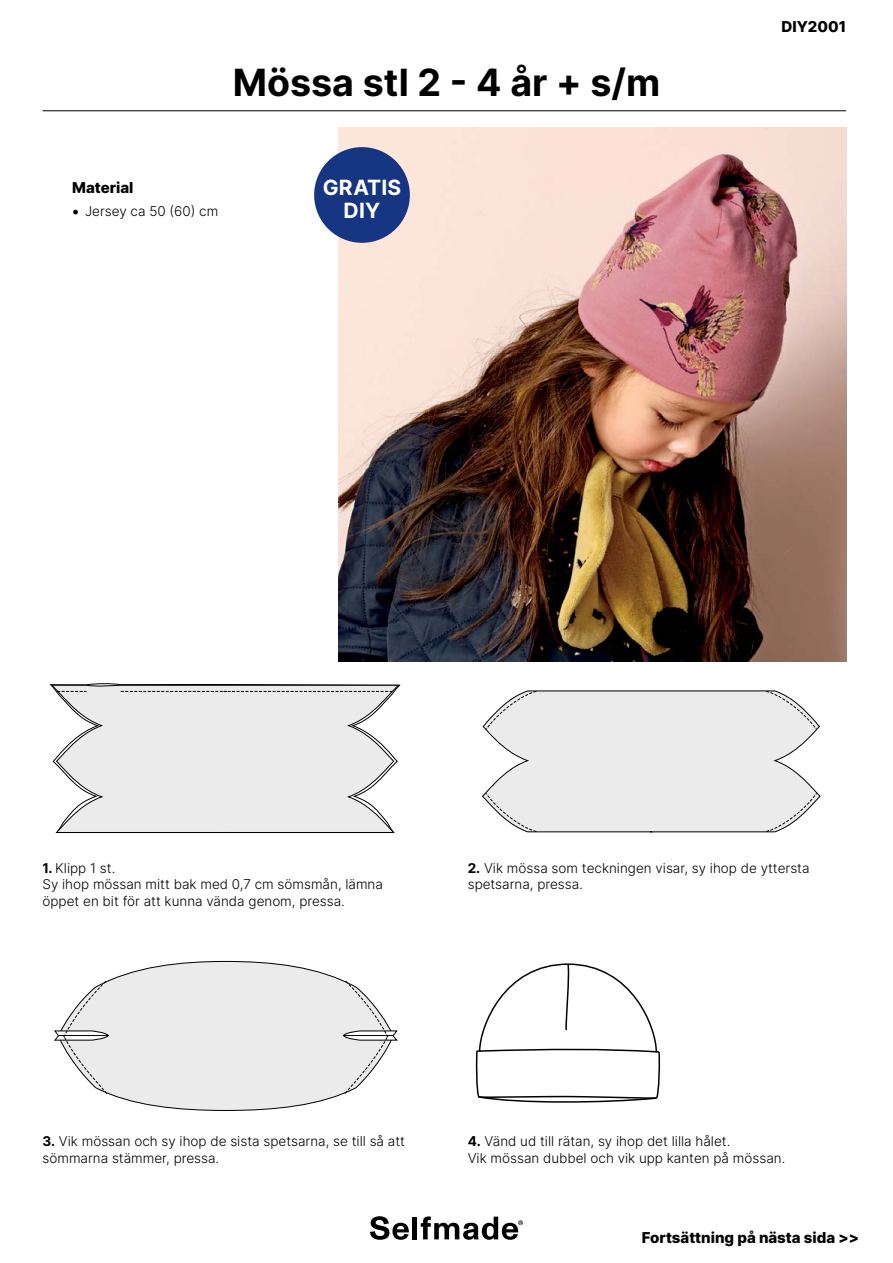
<style>
.page{position:relative;width:893px;height:1263px;background:#fff}
.page>*{position:absolute;margin:0;border:0;box-sizing:border-box;transform-origin:0 0}
.t1{font:700 37.5px "Inter";color:#000}
.t2{font:700 21px/22.5px "Inter";letter-spacing:.01em;color:#fff;text-align:center}
.t3{font:800 15px "Inter";color:#000}
.t4{font:300 13.5px/16.5px "Inter";color:#000}
.s1{font-family:"Minion Pro";font-weight:400;font-size:18px}
.s2{font-weight:700}
</style>
<div class="page">
<svg style="left:370px;top:1216px;width:39px;height:24px"></svg>
<hr style="left:413px;top:1216px;width:4px;height:23px;background:#000">
<svg style="left:421px;top:1216px;width:102px;height:24px"></svg>
<img style="left:339px;top:128px;width:507px;height:533px">
<hr style="left:43px;top:111px;width:803px;height:1px;background:#000">
<div style="left:314px;top:147px;width:96px;height:96px;background:#163683;border-radius:50%"></div>
<svg style="left:50px;top:683px;width:351px;height:150px;background:#e4e4e4"></svg>
<svg style="left:108px;top:961px;width:235px;height:150px;background:#e8e8e8"></svg>
<svg style="left:54px;top:980px;width:55px;height:114px"></svg>
<svg style="left:342px;top:980px;width:56px;height:114px"></svg>
<svg style="left:482px;top:690px;width:339px;height:143px;background:#e8e8e8"></svg>
<svg style="left:765px;top:792px;width:53px;height:40px"></svg>
<svg style="left:765px;top:690px;width:53px;height:40px"></svg>
<svg style="left:485px;top:792px;width:52px;height:40px"></svg>
<svg style="left:485px;top:690px;width:52px;height:40px"></svg>
<svg style="left:475px;top:963px;width:186px;height:140px"></svg>
<h1 class="t1" style="left:233px;top:55px;width:429px">Mössa stl 2 - 4 år + s/m</h1>
<p class="t3" style="left:72px;top:177px;width:63px">Material</p>
<p class="t4" style="left:72px;top:202px;width:148px"><span class="s1">•</span> Jersey ca 50 (60) cm</p>
<h2 class="t2" style="left:323px;top:176px;width:80px">GRATIS<br>DIY</h2>
<p class="t3" style="left:781px;top:15px;width:66px">DIY2001</p>
<p class="t4" style="left:43px;top:859px;width:342px"><span class="s2">1.</span> Klipp 1 st.<br>Sy ihop mössan mitt bak med 0,7 cm sömsmån, lämna öppet en bit för att kunna vända genom, pressa.</p>
<p class="t4" style="left:468px;top:859px;width:343px"><span class="s2">2.</span> Vik mössa som teckningen visar, sy ihop de yttersta spetsarna, pressa.</p>
<p class="t4" style="left:43px;top:1133px;width:364px"><span class="s2">3.</span> Vik mössan och sy ihop de sista spetsarna, se till så att sömmarna stämmer, pressa.</p>
<p class="t4" style="left:468px;top:1133px;width:319px"><span class="s2">4.</span> Vänd ud till rätan, sy ihop det lilla hålet.<br>Vik mössan dubbel och vik upp kanten på mössan.</p>
<p class="t3" style="left:642px;top:1226px;width:219px">Fortsättning på nästa sida &gt;&gt;</p>
</div>
